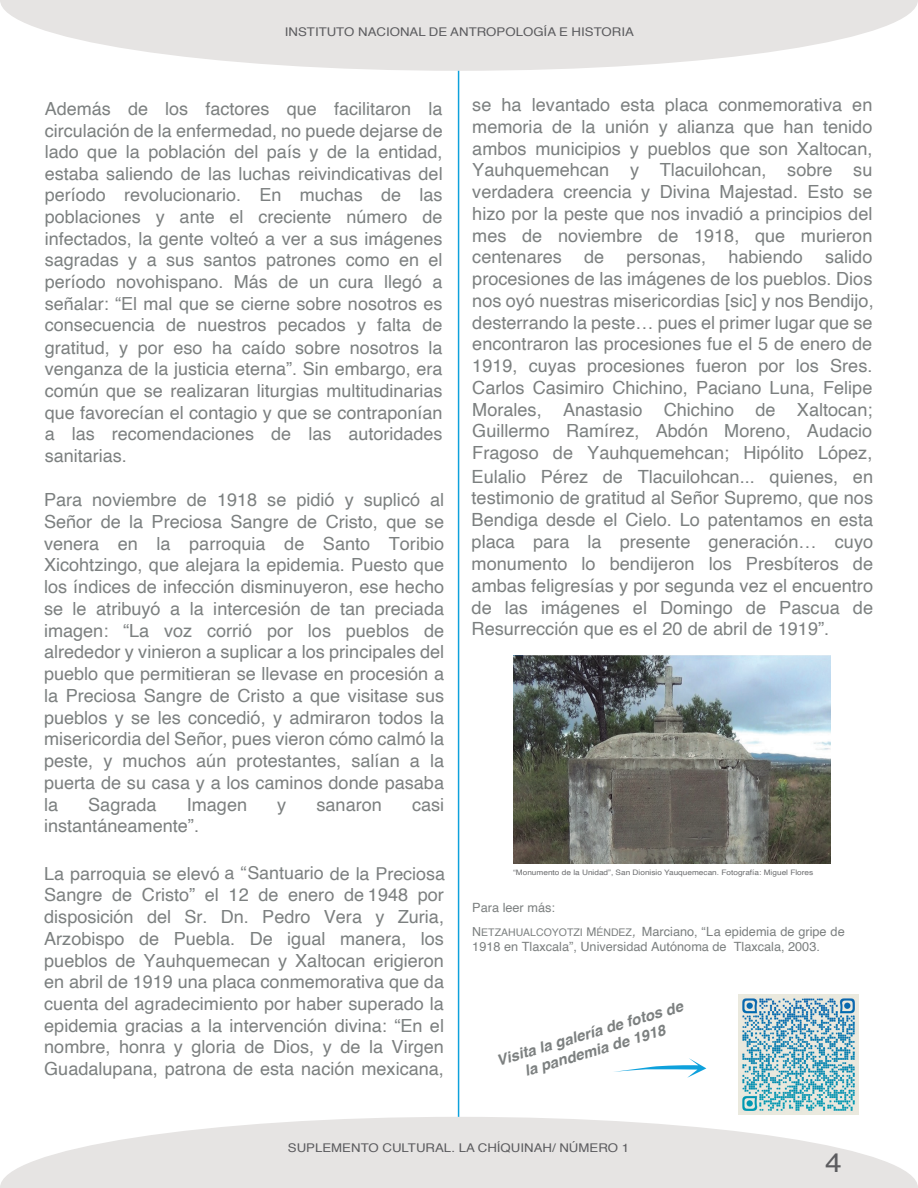
<style>
.page{position:relative;width:918px;height:1188px;background:#fff}
.page>*{position:absolute;margin:0;border:0;box-sizing:border-box;transform-origin:0 0}
.t1{font:27px "Helvetica";color:#5c5c5f;scale:1.1 1}
.t2{font:18.15px/21.8px "Helvetica";color:#7c8080;text-align:justify}
.t3{font:18px/21.6px "Helvetica";color:#7c8080;text-align:justify}
.t4{font:17.85px "Helvetica";color:#7c8080}
.t5{font:italic 700 15px/18px "Helvetica";color:#7c8080;text-align:center}
.t6{font:12.75px/23.5px "Helvetica";color:#7c8080}
.t7{font:12px "Helvetica";color:#5c5c5f;scale:1.1 1}
.t8{font:7.5px "Helvetica";color:#6c6d6f;scale:1.1 1}
.s1{font-size:18px}
.s2{font-size:12.45px}
.s3{font-size:10.5px}
.s4{font-size:12px}
.s5{font-style:italic}
</style>
<div class="page">
<hr style="left:458px;top:69px;width:1px;height:1063px;background:#0ea1dc">
<svg style="left:0;top:0;width:918px;height:71px;fill:#e6e4e3"></svg>
<img style="left:513px;top:655px;width:318px;height:208px">
<svg style="left:0;top:1117px;width:918px;height:71px;fill:#e6e4e3"></svg>
<img style="left:738px;top:994px;width:120px;height:120px">
<svg style="left:614px;top:1058px;width:92px;height:20px"></svg>
<p class="t7" style="left:285px;top:22px;width:319px">INSTITUTO NACIONAL DE ANTROPOLOGÍA E HISTORIA</p>
<p class="t3" style="left:45px;top:98px;width:400px">Además de los factores que facilitaron la circulación de la enfermedad, no puede dejarse de lado que la población del país y de la entidad, estaba saliendo de las luchas reivindicativas del período revolucionario. En muchas de las poblaciones y ante el creciente número de infectados, la gente volteó a ver a sus imágenes sagradas y a sus santos patrones como en el período novohispano. Más de un cura llegó a señalar: “El mal que se cierne sobre nosotros es consecuencia de nuestros pecados y falta de gratitud, y por eso ha caído sobre nosotros la venganza de la justicia eterna”. Sin embargo, era común que se realizaran liturgias multitudinarias que favorecían el contagio y que se contraponían a las recomendaciones de las autoridades sanitarias.</p>
<p class="t2" style="left:44px;top:490px;width:402px">Para noviembre de 1918 se pidió y suplicó al Señor de la Preciosa Sangre de Cristo, que se venera en la parroquia de Santo Toribio Xicohtzingo, que alejara la epidemia. Puesto que los índices de infección disminuyeron, ese hecho se le atribuyó a la intercesión de tan preciada imagen: “La voz corrió por los pueblos de alrededor y vinieron a suplicar a los principales del pueblo que permitieran se llevase en procesión a la Preciosa Sangre de Cristo a que visitase sus pueblos y se les concedió, y admiraron todos la misericordia del Señor, pues vieron cómo calmó la peste, y muchos aún protestantes, salían a la puerta de su casa y a los caminos donde pasaba la</p>
<p class="t2" style="left:88px;top:794px;width:70px">Sagrada</p>
<p class="t2" style="left:187px;top:794px;width:62px">Imagen</p>
<p class="t2" style="left:277px;top:794px;width:11px">y</p>
<p class="t2" style="left:316px;top:794px;width:67px">sanaron</p>
<p class="t2" style="left:412px;top:794px;width:34px">casi</p>
<p class="t2" style="left:44px;top:816px;width:157px">instantáneamente”.</p>
<p class="t4" style="left:44px;top:860px;width:402px"><span class="s1">La parroquia se elevó</span> a “Santuario de la Preciosa</p>
<p class="t2" style="left:44px;top:885px;width:401px">Sangre de Cristo” el 12 de enero de 1948 por disposición del Sr. Dn. Pedro Vera y Zuria, Arzobispo de Puebla. De igual manera, los pueblos de Yauhquemecan y Xaltocan erigieron en abril de 1919 una placa conmemorativa que da cuenta del agradecimiento por haber superado la epidemia gracias a la intervención divina: “En el nombre, honra y gloria de Dios, y de la Virgen Guadalupana, patrona de esta nación mexicana,</p>
<p class="t2" style="left:472px;top:95px;width:403px">se ha levantado esta placa conmemorativa en memoria de la unión y alianza que han tenido ambos municipios y pueblos que son Xaltocan, Yauhquemehcan y Tlacuilohcan, sobre su verdadera creencia y Divina Majestad. Esto se hizo por la peste que nos invadió a principios del mes de noviembre de 1918, que murieron centenares de personas, habiendo salido procesiones de las imágenes de los pueblos. Dios nos oyó nuestras misericordias [sic] y nos Bendijo, desterrando la peste… pues el primer lugar que se encontraron las procesiones fue el 5 de enero de 1919, cuyas procesiones fueron por los Sres.<br>Carlos Casimiro Chichino, Paciano Luna, Felipe Morales, Anastasio Chichino de Xaltocan; Guillermo Ramírez, Abdón Moreno, Audacio Fragoso de Yauhquemehcan; Hipólito López,</p>
<p class="t2" style="left:472px;top:466px;width:403px">Eulalio Pérez de Tlacuilohcan... quienes, en testimonio de gratitud al Señor Supremo, que nos Bendiga desde el Cielo. Lo patentamos en esta placa para la presente generación… cuyo monumento lo bendijeron los Presbíteros de ambas feligresías y por segunda vez el encuentro de las imágenes el Domingo de Pascua de Resurrección que es el 20 de abril de 1919”.</p>
<p class="t8" style="left:513px;top:867px;width:274px">“Monumento de la Unidad”, San Dionisio Yauquemecan. Fotografía: Miguel Flores</p>
<p class="t6" style="left:472px;top:897px;width:374px">Para leer más:<br><span class="s2">N</span><span class="s3">ETZAHUALCOYOTZI</span> <span class="s4">M</span><span class="s3">ÉNDEZ</span><span class="s5">,</span> Marciano, “La epidemia de gripe de</p>
<p class="t6" style="left:472px;top:936px;width:349px">1918 en Tlaxcala”, Universidad Autónoma de Tlaxcala, 2003.</p>
<p class="t5" style="left:495px;top:1053px;width:195px;rotate:-17deg">Visita la galería de fotos de la pandemia de 1918</p>
<p class="t7" style="left:288px;top:1139px;width:312px">SUPLEMENTO CULTURAL. LA CHÍQUINAH/ NÚMERO 1</p>
<h1 class="t1" style="left:825px;top:1142px;width:17px">4</h1>
</div>
